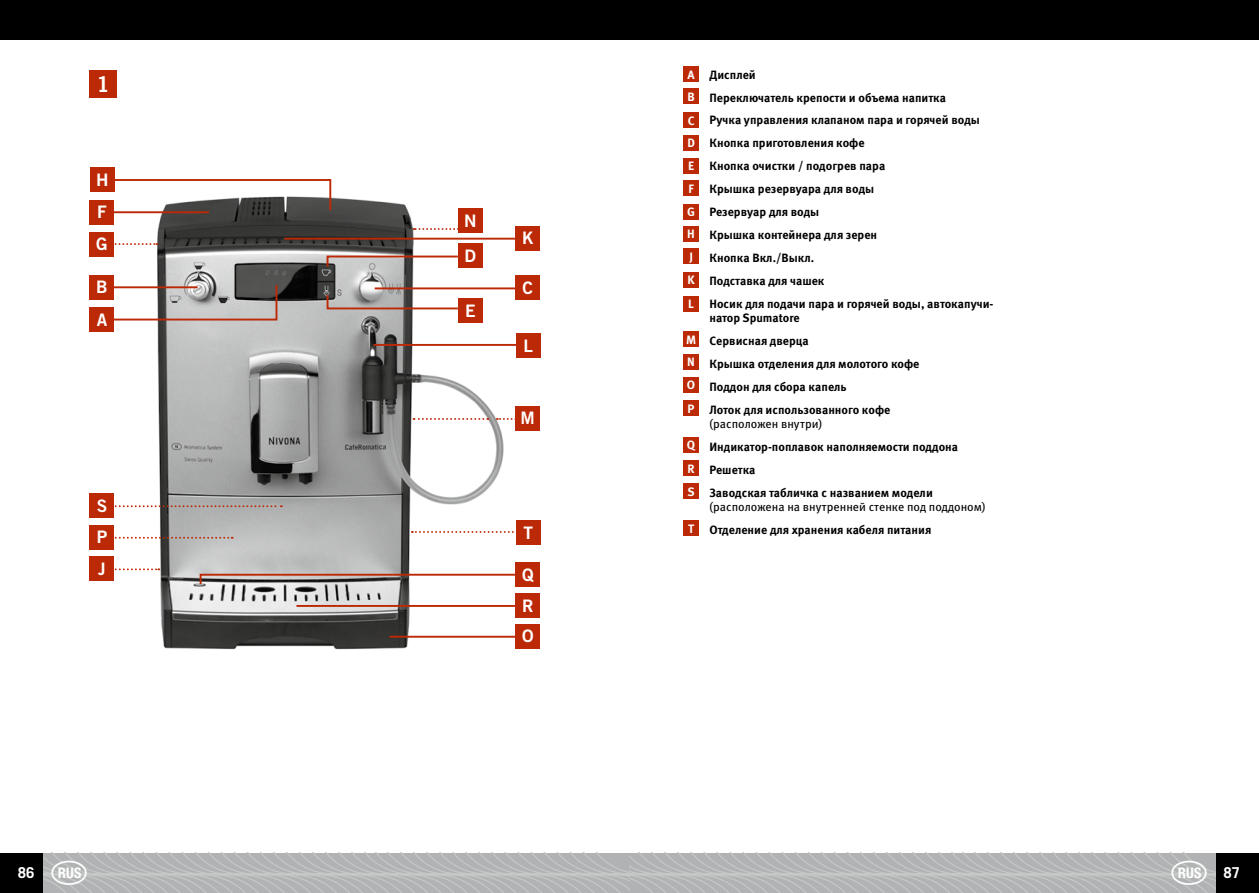
<style>
.page{position:relative;width:1259px;height:893px;background:#fff}
.page>*{position:absolute;margin:0;border:0;box-sizing:border-box;transform-origin:0 0}
.t1{font:21.6px "Trade Gothic LT Std Bd 2";color:#fff}
.t2{font:17.25px/31.7px "Trade Gothic LT Std Bd 2";color:#fff}
.t3{font:700 15px "Trade Gothic LT Std";color:#fff}
.t4{font:700 12.15px/23.2px "Meta Pro";color:#fff}
.t5{font:700 12px/23px "Meta Pro";color:#000}
.t6{font:12px "Meta Pro";color:#000}
</style>
<div class="page">
<img style="left:114px;top:197px;width:412px;height:453px">
<div style="left:90px;top:70px;width:27px;height:27px;background:#bc2906"></div>
<div style="left:90px;top:232px;width:24px;height:25px;background:#bc2906"></div>
<div style="left:90px;top:275px;width:24px;height:24px;background:#bc2906"></div>
<div style="left:516px;top:333px;width:24px;height:25px;background:#bc2906"></div>
<div style="left:516px;top:520px;width:24px;height:25px;background:#bc2906"></div>
<div style="left:90px;top:307px;width:24px;height:25px;background:#bc2906"></div>
<div style="left:90px;top:525px;width:24px;height:25px;background:#bc2906"></div>
<div style="left:90px;top:556px;width:24px;height:25px;background:#bc2906"></div>
<div style="left:90px;top:493px;width:24px;height:25px;background:#bc2906"></div>
<div style="left:515px;top:624px;width:25px;height:25px;background:#bc2906"></div>
<div style="left:515px;top:593px;width:25px;height:25px;background:#bc2906"></div>
<div style="left:515px;top:562px;width:25px;height:25px;background:#bc2906"></div>
<div style="left:90px;top:200px;width:24px;height:25px;background:#bc2906"></div>
<div style="left:90px;top:168px;width:25px;height:24px;background:#bc2906"></div>
<div style="left:458px;top:298px;width:25px;height:25px;background:#bc2906"></div>
<div style="left:458px;top:243px;width:25px;height:25px;background:#bc2906"></div>
<div style="left:458px;top:208px;width:25px;height:25px;background:#bc2906"></div>
<div style="left:515px;top:406px;width:25px;height:25px;background:#bc2906"></div>
<div style="left:515px;top:226px;width:25px;height:24px;background:#bc2906"></div>
<div style="left:515px;top:275px;width:25px;height:25px;background:#bc2906"></div>
<svg style="left:114px;top:243px;width:43px;height:2px"></svg>
<hr style="left:112px;top:211px;width:97px;height:2px;background:#bc2906">
<svg style="left:114px;top:179px;width:218px;height:33px"></svg>
<hr style="left:373px;top:344px;width:144px;height:2px;background:#bc2906">
<svg style="left:412px;top:531px;width:104px;height:2px"></svg>
<svg style="left:114px;top:537px;width:119px;height:2px"></svg>
<svg style="left:114px;top:568px;width:45px;height:2px"></svg>
<svg style="left:114px;top:505px;width:168px;height:2px"></svg>
<hr style="left:389px;top:636px;width:129px;height:2px;background:#bc2906">
<hr style="left:296px;top:605px;width:220px;height:2px;background:#bc2906">
<hr style="left:284px;top:238px;width:233px;height:2px;background:#bc2906">
<hr style="left:375px;top:287px;width:142px;height:2px;background:#bc2906">
<svg style="left:199px;top:573px;width:316px;height:13px"></svg>
<svg style="left:110px;top:283px;width:168px;height:38px"></svg>
<svg style="left:326px;top:293px;width:134px;height:17px"></svg>
<svg style="left:326px;top:255px;width:134px;height:14px"></svg>
<svg style="left:413px;top:228px;width:45px;height:2px"></svg>
<svg style="left:497px;top:418px;width:18px;height:2px"></svg>
<svg style="left:413px;top:418px;width:75px;height:2px"></svg>
<div style="left:683px;top:66px;width:16px;height:16px;background:#bc2906"></div>
<div style="left:683px;top:89px;width:16px;height:15px;background:#bc2906"></div>
<div style="left:683px;top:272px;width:16px;height:15px;background:#bc2906"></div>
<div style="left:683px;top:204px;width:16px;height:15px;background:#bc2906"></div>
<div style="left:683px;top:113px;width:16px;height:15px;background:#bc2906"></div>
<div style="left:683px;top:296px;width:16px;height:15px;background:#bc2906"></div>
<div style="left:683px;top:135px;width:16px;height:15px;background:#bc2906"></div>
<div style="left:683px;top:331px;width:16px;height:16px;background:#bc2906"></div>
<div style="left:683px;top:226px;width:16px;height:15px;background:#bc2906"></div>
<div style="left:683px;top:158px;width:16px;height:15px;background:#bc2906"></div>
<div style="left:683px;top:354px;width:16px;height:15px;background:#bc2906"></div>
<div style="left:683px;top:249px;width:16px;height:15px;background:#bc2906"></div>
<div style="left:683px;top:377px;width:16px;height:15px;background:#bc2906"></div>
<div style="left:683px;top:180px;width:16px;height:16px;background:#bc2906"></div>
<div style="left:683px;top:400px;width:16px;height:16px;background:#bc2906"></div>
<div style="left:683px;top:437px;width:16px;height:16px;background:#bc2906"></div>
<div style="left:683px;top:460px;width:16px;height:16px;background:#bc2906"></div>
<div style="left:683px;top:484px;width:16px;height:15px;background:#bc2906"></div>
<div style="left:683px;top:521px;width:16px;height:15px;background:#bc2906"></div>
<div style="left:0;top:0;width:1258px;height:40px;background:#000"></div>
<div style="left:1216px;top:853px;width:42px;height:40px;background:#000"></div>
<div style="left:0;top:853px;width:42px;height:40px;background:#000"></div>
<svg style="left:42px;top:853px;width:1174px;height:40px;background:#b5b6b7"></svg>
<h1 class="t1" style="left:97px;top:70px;width:15px">1</h1>
<h2 class="t2" style="left:96px;top:164px;width:14px">H</h2>
<h2 class="t2" style="left:97px;top:196px;width:11px">F</h2>
<h2 class="t2" style="left:96px;top:228px;width:13px">G</h2>
<h2 class="t2" style="left:96px;top:271px;width:13px">B</h2>
<h2 class="t2" style="left:97px;top:304px;width:12px">A</h2>
<h2 class="t2" style="left:97px;top:490px;width:12px">S</h2>
<h2 class="t2" style="left:97px;top:521px;width:12px">P<br>J</h2>
<h2 class="t2" style="left:464px;top:205px;width:14px">N</h2>
<h2 class="t2" style="left:464px;top:240px;width:13px">D</h2>
<h2 class="t2" style="left:465px;top:294px;width:12px">E</h2>
<h2 class="t2" style="left:522px;top:222px;width:13px">K</h2>
<h2 class="t2" style="left:522px;top:272px;width:12px">C</h2>
<h2 class="t2" style="left:523px;top:329px;width:11px">L</h2>
<h2 class="t2" style="left:520px;top:402px;width:16px">M</h2>
<h2 class="t2" style="left:523px;top:516px;width:11px">T</h2>
<h2 class="t2" style="left:522px;top:558px;width:13px">Q</h2>
<h2 class="t2" style="left:522px;top:589px;width:13px">R</h2>
<h2 class="t2" style="left:522px;top:620px;width:13px">O</h2>
<p class="t4" style="left:687px;top:63px;width:9px;line-height:22.4px">A<br>B</p>
<p class="t4" style="left:687px;top:109px;width:8px">C</p>
<p class="t4" style="left:687px;top:132px;width:9px">D</p>
<p class="t4" style="left:688px;top:154px;width:8px">E</p>
<p class="t4" style="left:688px;top:177px;width:7px">F</p>
<p class="t4" style="left:687px;top:200px;width:9px">G</p>
<p class="t4" style="left:687px;top:222px;width:9px">H</p>
<p class="t4" style="left:689px;top:245px;width:5px">J</p>
<p class="t4" style="left:687px;top:269px;width:9px">K</p>
<p class="t4" style="left:688px;top:292px;width:7px">L</p>
<p class="t4" style="left:686px;top:328px;width:12px">M</p>
<p class="t4" style="left:687px;top:351px;width:9px">N</p>
<p class="t4" style="left:687px;top:374px;width:10px">O</p>
<p class="t4" style="left:687px;top:397px;width:8px">P</p>
<p class="t4" style="left:687px;top:434px;width:10px;text-align:justify">Q R S</p>
<p class="t4" style="left:688px;top:517px;width:8px">T</p>
<p class="t5" style="left:709px;top:63px;width:286px">Дисплей<br>Переключатель крепости и объема напитка<br>Ручка управления клапаном пара и горячей воды<br>Кнопка приготовления кофе<br>Кнопка очистки / подогрев пара<br>Крышка резервуара для воды<br>Резервуар для воды<br>Крышка контейнера для зерен<br>Кнопка Вкл./Выкл.<br>Подставка для чашек<br>Носик для подачи пара и горячей воды, автокапучи-</p>
<p class="t5" style="left:709px;top:307px;width:211px">натор Spumatore<br>Сервисная дверца<br>Крышка отделения для молотого кофе<br>Поддон для сбора капель<br>Лоток для использованного кофе</p>
<p class="t6" style="left:709px;top:417px;width:114px">(расположен внутри)</p>
<p class="t5" style="left:709px;top:436px;width:250px">Индикатор-поплавок наполняемости поддона<br>Решетка<br>Заводская табличка с названием модели</p>
<p class="t6" style="left:709px;top:500px;width:278px">(расположена на внутренней стенке под поддоном)</p>
<p class="t5" style="left:709px;top:519px;width:223px">Отделение для хранения кабеля питания</p>
<p class="t3" style="left:18px;top:863px;width:18px">86</p>
<p class="t3" style="left:1223px;top:863px;width:18px">87</p>
</div>
